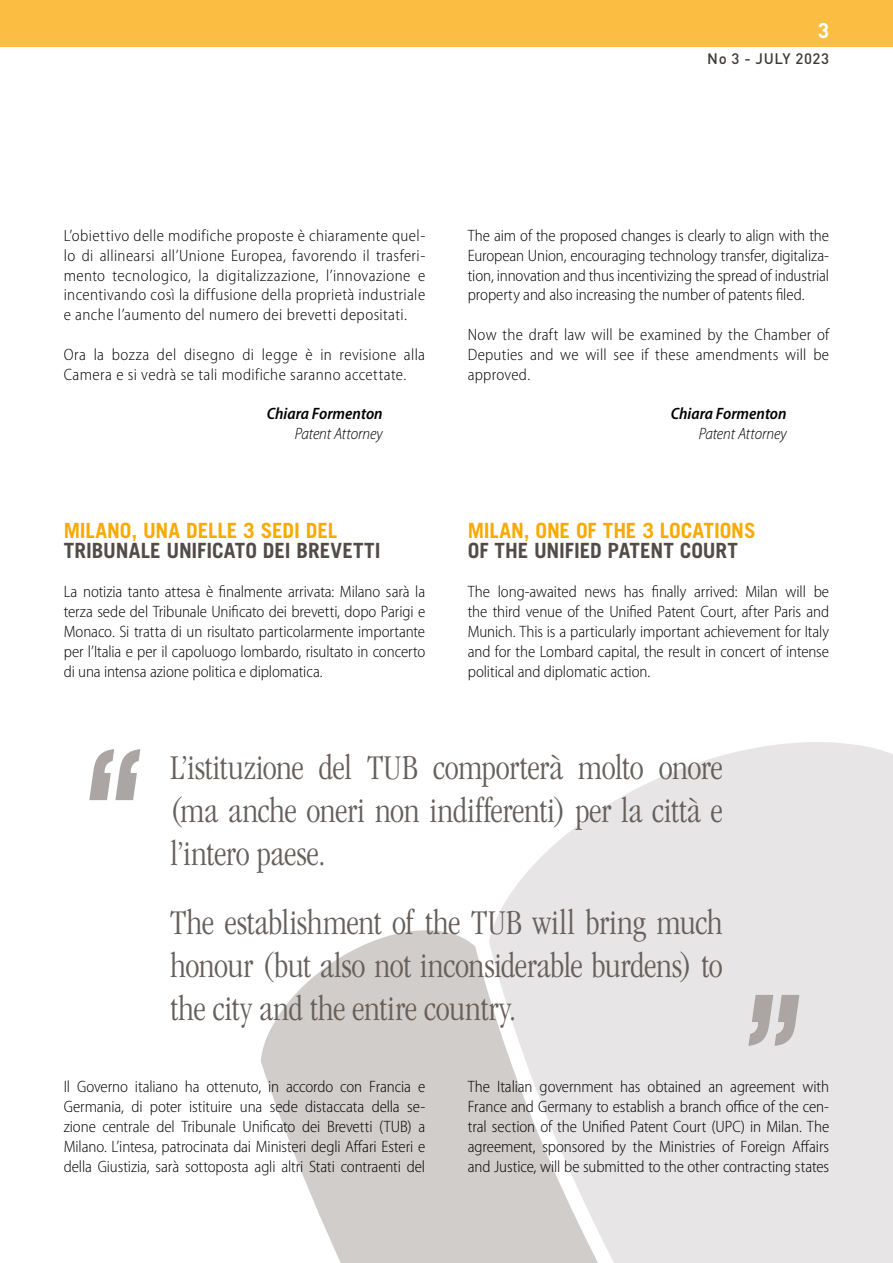
<style>
.page{position:relative;width:893px;height:1263px;background:#fff}
.page>*{position:absolute;margin:0;border:0;box-sizing:border-box;transform-origin:0 0}
.t1{font:300 condensed 36px/43.2px "ITC Garamond Std";letter-spacing:-.005em;color:#665f5a;text-align:justify}
.t2{font:700 21px "Trade Gothic";letter-spacing:-.005em;color:#524b46}
.t3{font:700 21px "Trade Gothic";letter-spacing:-.005em;color:#f8aa00}
.t4{font:700 21px "FFDIN Pro";color:#fff}
.t5{font:300 semi-condensed 16.5px/19.8px "Myriad Pro";color:#000;text-align:justify}
.t6{font:300 semi-condensed 16.5px/19.8px "Myriad Pro";letter-spacing:.025em;color:#000}
.t7{font:italic 600 semi-condensed 16.5px "Myriad Pro";color:#000}
.t8{font:italic 300 semi-condensed 16.5px "Myriad Pro";letter-spacing:-.01em;color:#000}
.t9{font:500 15px "FFDIN Pro";letter-spacing:.04em;color:#3f3934}
</style>
<div class="page">
<svg style="left:261px;top:930px;width:228px;height:333px;fill:#d0cdcb"></svg>
<svg style="left:489px;top:742px;width:404px;height:521px;background:#e8e6e6"></svg>
<div style="left:0;top:0;width:893px;height:47px;background:#fbbe43"></div>
<svg style="left:89px;top:749px;width:51px;height:51px"></svg>
<svg style="left:748px;top:995px;width:51px;height:51px;background:#c3bfbd"></svg>
<p class="t4" style="left:818px;top:13px;width:13px">3</p>
<p class="t9" style="left:707px;top:46px;width:123px">No 3 - JULY 2023</p>
<p class="t5" style="left:64px;top:226px;width:363px">L’obiettivo delle modifiche proposte è chiaramente quel&shy;lo di allinearsi all’Unione Europea, favorendo il trasferi&shy;mento tecnologico, la digitalizzazione, l’innovazione e incentivando così la diffusione della proprietà industriale e anche l’aumento del numero dei brevetti depositati.</p>
<p class="t6" style="left:64px;top:345px;width:363px">Ora la bozza del disegno di legge è in revisione alla<br>Camera e si vedrà se tali modifiche saranno accettate.</p>
<p class="t7" style="left:267px;top:405px;width:117px">Chiara Formenton</p>
<p class="t8" style="left:295px;top:425px;width:89px">Patent Attorney</p>
<p class="t3" style="left:64px;top:518px;width:275px">MILANO, UNA DELLE 3 SEDI DEL</p>
<p class="t2" style="left:64px;top:537px;width:318px">TRIBUNALE UNIFICATO DEI BREVETTI</p>
<p class="t5" style="left:64px;top:582px;width:363px">La notizia tanto attesa è finalmente arrivata: Milano sarà la terza sede del Tribunale Unificato dei brevetti, dopo Parigi e Monaco. Si tratta di un risultato particolarmente importante per l’Italia e per il capoluogo lombardo, risultato in concerto di una intensa azione politica e diplomatica.</p>
<p class="t5" style="left:468px;top:226px;width:363px">The aim of the proposed changes is clearly to align with the European Union, encouraging technology transfer, digitaliza&shy;tion, innovation and thus incentivizing the spread of industrial property and also increasing the number of patents filed.</p>
<p class="t5" style="left:468px;top:325px;width:363px">Now the draft law will be examined by the Chamber of Deputies and we will see if these amendments will be approved.</p>
<p class="t7" style="left:671px;top:405px;width:117px">Chiara Formenton</p>
<p class="t8" style="left:699px;top:425px;width:89px">Patent Attorney</p>
<p class="t3" style="left:468px;top:518px;width:289px">MILAN, ONE OF THE 3 LOCATIONS</p>
<p class="t2" style="left:468px;top:537px;width:272px">OF THE UNIFIED PATENT COURT</p>
<p class="t5" style="left:468px;top:582px;width:363px">The long-awaited news has finally arrived: Milan will be the third venue of the Unified Patent Court, after Paris and Munich. This is a particularly important achievement for Italy and for the Lombard capital, the result in concert of intense political and diplomatic action.</p>
<h1 class="t1" style="left:170px;top:746px;width:554px">L’istituzione del TUB comporterà molto onore (ma anche oneri non indifferenti) per la città e l’intero paese.</h1>
<h1 class="t1" style="left:170px;top:901px;width:554px">The establishment of the TUB will bring much honour (but also not inconsiderable burdens) to the city and the entire country.</h1>
<p class="t5" style="left:64px;top:1077px;width:363px">Il Governo italiano ha ottenuto, in accordo con Francia e Germania, di poter istituire una sede distaccata della se&shy;zione centrale del Tribunale Unificato dei Brevetti (TUB) a Milano. L’intesa, patrocinata dai Ministeri degli Affari Esteri e della Giustizia, sarà sottoposta agli altri Stati contraenti del</p>
<p class="t5" style="left:468px;top:1077px;width:363px">The Italian government has obtained an agreement with France and Germany to establish a branch office of the cen&shy;tral section of the Unified Patent Court (UPC) in Milan. The agreement, sponsored by the Ministries of Foreign Affairs and Justice, will be submitted to the other contracting states</p>
</div>
